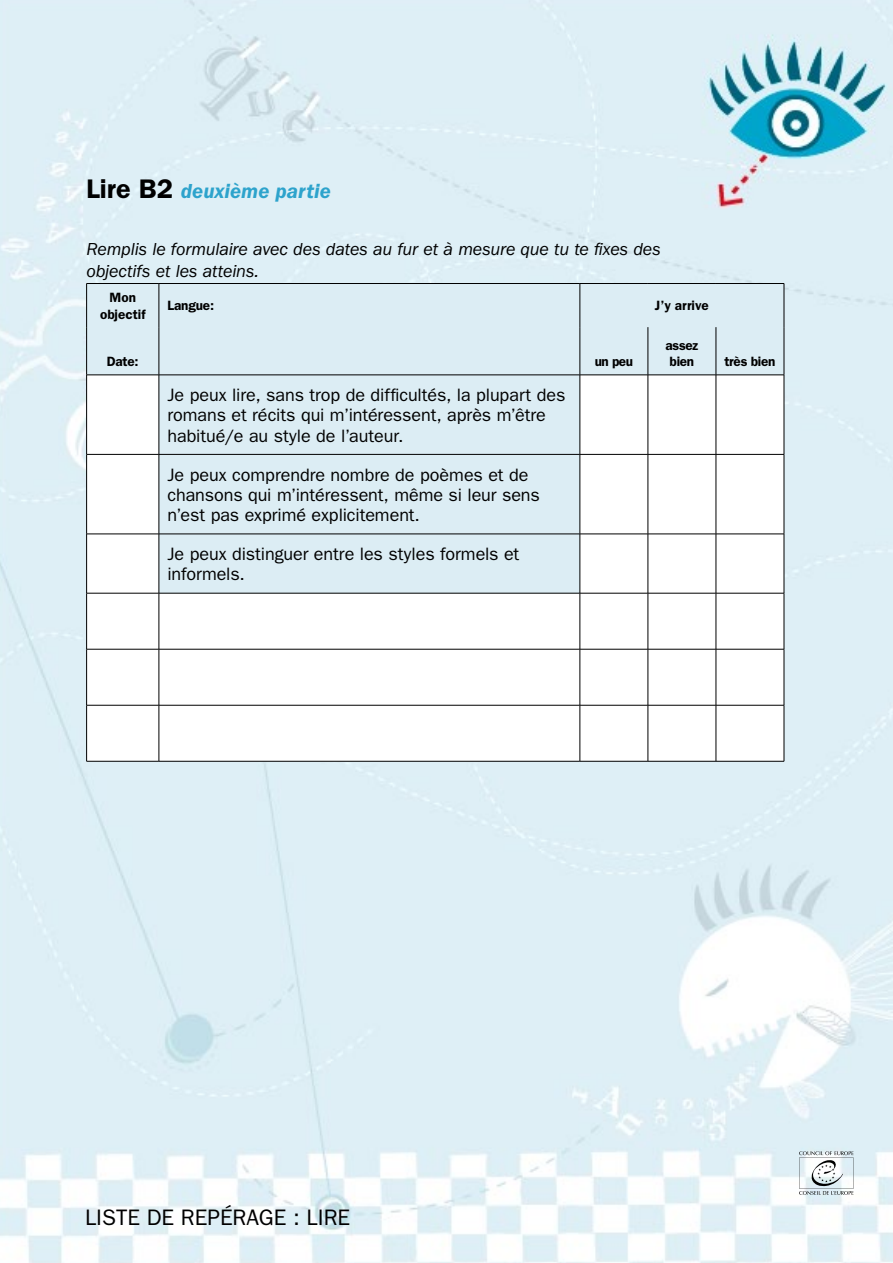
<style>
.page{position:relative;width:893px;height:1263px;background:#fff}
.page>*{position:absolute;margin:0;border:0;box-sizing:border-box;transform-origin:0 0}
.Overskrift_1{font:22.5px "Franklin Gothic";color:#000}
.Overskrift_1-2{font:italic 600 21px "Franklin Gothic";color:#2da3cc}
.Sjekklistebrød{font:18px/20.2px "Franklin Gothic";letter-spacing:-.005em;color:#000}
.Ingress{font:italic 18px/22.5px "Franklin Gothic";letter-spacing:-.01em;color:#000}
.Overskrift_1-3{font:600 13.5px/16.5px "Franklin Gothic";letter-spacing:-.015em;color:#000;text-align:center}
.s1{font-style:normal;font-size:27px;color:#000}
</style>
<div class="page">
<img style="left:0;top:0;width:893px;height:1263px">
<svg style="left:799px;top:1151px;width:54px;height:44px"></svg>
<div style="left:87px;top:284px;width:697px;height:91px;background:#dcedf4"></div>
<svg style="left:87px;top:376px;width:697px;height:385px"></svg>
<div style="left:160px;top:376px;width:420px;height:217px;background:#dcedf4"></div>
<hr style="left:86px;top:283px;width:73px;height:1px;background:#000">
<hr style="left:86px;top:284px;width:1px;height:43px;background:#000">
<hr style="left:159px;top:283px;width:421px;height:1px;background:#000">
<hr style="left:159px;top:284px;width:1px;height:43px;background:#000">
<hr style="left:580px;top:283px;width:68px;height:1px;background:#000">
<hr style="left:580px;top:284px;width:1px;height:43px;background:#000">
<hr style="left:648px;top:283px;width:68px;height:1px;background:#000">
<hr style="left:716px;top:283px;width:68px;height:1px;background:#000">
<hr style="left:784px;top:284px;width:1px;height:43px;background:#000">
<hr style="left:86px;top:327px;width:1px;height:48px;background:#000">
<hr style="left:648px;top:327px;width:1px;height:48px;background:#000">
<hr style="left:716px;top:327px;width:1px;height:48px;background:#000">
<hr style="left:784px;top:327px;width:1px;height:48px;background:#000">
<hr style="left:86px;top:375px;width:73px;height:1px;background:#000">
<hr style="left:86px;top:375px;width:1px;height:79px;background:#000">
<hr style="left:580px;top:375px;width:68px;height:1px;background:#000">
<hr style="left:648px;top:375px;width:68px;height:1px;background:#000">
<hr style="left:648px;top:375px;width:1px;height:79px;background:#000">
<hr style="left:716px;top:375px;width:68px;height:1px;background:#000">
<hr style="left:716px;top:375px;width:1px;height:79px;background:#000">
<hr style="left:784px;top:375px;width:1px;height:79px;background:#000">
<hr style="left:86px;top:454px;width:73px;height:1px;background:#000">
<hr style="left:86px;top:454px;width:1px;height:80px;background:#000">
<hr style="left:580px;top:454px;width:68px;height:1px;background:#000">
<hr style="left:648px;top:454px;width:68px;height:1px;background:#000">
<hr style="left:648px;top:454px;width:1px;height:80px;background:#000">
<hr style="left:716px;top:454px;width:68px;height:1px;background:#000">
<hr style="left:716px;top:454px;width:1px;height:80px;background:#000">
<hr style="left:784px;top:454px;width:1px;height:80px;background:#000">
<hr style="left:86px;top:534px;width:73px;height:1px;background:#000">
<hr style="left:86px;top:534px;width:1px;height:59px;background:#000">
<hr style="left:580px;top:534px;width:68px;height:1px;background:#000">
<hr style="left:648px;top:534px;width:68px;height:1px;background:#000">
<hr style="left:648px;top:534px;width:1px;height:59px;background:#000">
<hr style="left:716px;top:534px;width:68px;height:1px;background:#000">
<hr style="left:716px;top:534px;width:1px;height:59px;background:#000">
<hr style="left:784px;top:534px;width:1px;height:59px;background:#000">
<hr style="left:86px;top:593px;width:73px;height:1px;background:#000">
<hr style="left:86px;top:593px;width:1px;height:56px;background:#000">
<hr style="left:159px;top:593px;width:1px;height:56px;background:#000">
<hr style="left:580px;top:593px;width:68px;height:1px;background:#000">
<hr style="left:580px;top:593px;width:1px;height:56px;background:#000">
<hr style="left:648px;top:593px;width:68px;height:1px;background:#000">
<hr style="left:648px;top:593px;width:1px;height:56px;background:#000">
<hr style="left:716px;top:593px;width:68px;height:1px;background:#000">
<hr style="left:716px;top:593px;width:1px;height:56px;background:#000">
<hr style="left:784px;top:593px;width:1px;height:56px;background:#000">
<hr style="left:86px;top:649px;width:73px;height:1px;background:#000">
<hr style="left:86px;top:649px;width:1px;height:56px;background:#000">
<hr style="left:159px;top:649px;width:421px;height:1px;background:#000">
<hr style="left:159px;top:649px;width:1px;height:56px;background:#000">
<hr style="left:580px;top:649px;width:68px;height:1px;background:#000">
<hr style="left:580px;top:649px;width:1px;height:56px;background:#000">
<hr style="left:648px;top:649px;width:68px;height:1px;background:#000">
<hr style="left:648px;top:649px;width:1px;height:56px;background:#000">
<hr style="left:716px;top:649px;width:68px;height:1px;background:#000">
<hr style="left:716px;top:649px;width:1px;height:56px;background:#000">
<hr style="left:784px;top:649px;width:1px;height:56px;background:#000">
<hr style="left:86px;top:705px;width:73px;height:1px;background:#000">
<hr style="left:86px;top:705px;width:1px;height:56px;background:#000">
<hr style="left:159px;top:705px;width:421px;height:1px;background:#000">
<hr style="left:159px;top:705px;width:1px;height:56px;background:#000">
<hr style="left:580px;top:705px;width:68px;height:1px;background:#000">
<hr style="left:580px;top:705px;width:1px;height:56px;background:#000">
<hr style="left:648px;top:705px;width:68px;height:1px;background:#000">
<hr style="left:648px;top:705px;width:1px;height:56px;background:#000">
<hr style="left:716px;top:705px;width:68px;height:1px;background:#000">
<hr style="left:716px;top:705px;width:1px;height:56px;background:#000">
<hr style="left:784px;top:705px;width:1px;height:56px;background:#000">
<hr style="left:86px;top:761px;width:73px;height:1px;background:#000">
<hr style="left:159px;top:761px;width:421px;height:1px;background:#000">
<hr style="left:580px;top:761px;width:68px;height:1px;background:#000">
<hr style="left:648px;top:761px;width:68px;height:1px;background:#000">
<hr style="left:716px;top:761px;width:68px;height:1px;background:#000">
<hr style="left:159px;top:327px;width:1px;height:48px;background:#000">
<hr style="left:580px;top:327px;width:1px;height:48px;background:#000">
<hr style="left:159px;top:454px;width:1px;height:80px;background:#000">
<hr style="left:159px;top:534px;width:1px;height:59px;background:#000">
<hr style="left:580px;top:454px;width:1px;height:80px;background:#000">
<hr style="left:580px;top:534px;width:1px;height:59px;background:#000">
<hr style="left:159px;top:534px;width:421px;height:1px;background:#000">
<hr style="left:159px;top:593px;width:421px;height:1px;background:#000">
<hr style="left:159px;top:375px;width:1px;height:79px;background:#000">
<hr style="left:159px;top:375px;width:421px;height:1px;background:#000">
<hr style="left:580px;top:375px;width:1px;height:79px;background:#000">
<hr style="left:159px;top:454px;width:421px;height:1px;background:#000">
<p class="Overskrift_1-2" style="left:86px;top:179px;width:246px"><span class="s1">Lire B2</span> deuxième partie</p>
<p class="Ingress" style="left:86px;top:238px;width:576px">Remplis le formulaire avec des dates au fur et à mesure que tu te fixes des objectifs et les atteins.</p>
<p class="Overskrift_1-3" style="left:100px;top:289px;width:47px">Mon objectif</p>
<p class="Overskrift_1-3" style="left:167px;top:297px;width:48px">Langue:</p>
<p class="Overskrift_1-3" style="left:655px;top:297px;width:55px">J’y arrive</p>
<p class="Overskrift_1-3" style="left:107px;top:353px;width:33px">Date:</p>
<p class="Overskrift_1-3" style="left:595px;top:353px;width:40px">un peu</p>
<p class="Overskrift_1-3" style="left:666px;top:337px;width:34px">assez bien</p>
<p class="Sjekklistebrød" style="left:167px;top:385px;width:399px">Je peux lire, sans trop de difficultés, la plupart des romans et récits qui m’intéressent, après m’être habitué/e au style de l’auteur.</p>
<p class="Sjekklistebrød" style="left:167px;top:464px;width:363px">Je peux comprendre nombre de poèmes et de</p>
<p class="Sjekklistebrød" style="left:167px;top:485px;width:374px">chansons qui m’intéressent, même si leur sens n’est pas exprimé explicitement.</p>
<p class="Sjekklistebrød" style="left:167px;top:544px;width:353px">Je peux distinguer entre les styles formels et informels.</p>
<p class="Overskrift_1-3" style="left:724px;top:353px;width:53px">très bien</p>
<p class="Overskrift_1" style="left:85px;top:1204px;width:267px">LISTE DE REPÉRAGE : LIRE</p>
</div>
